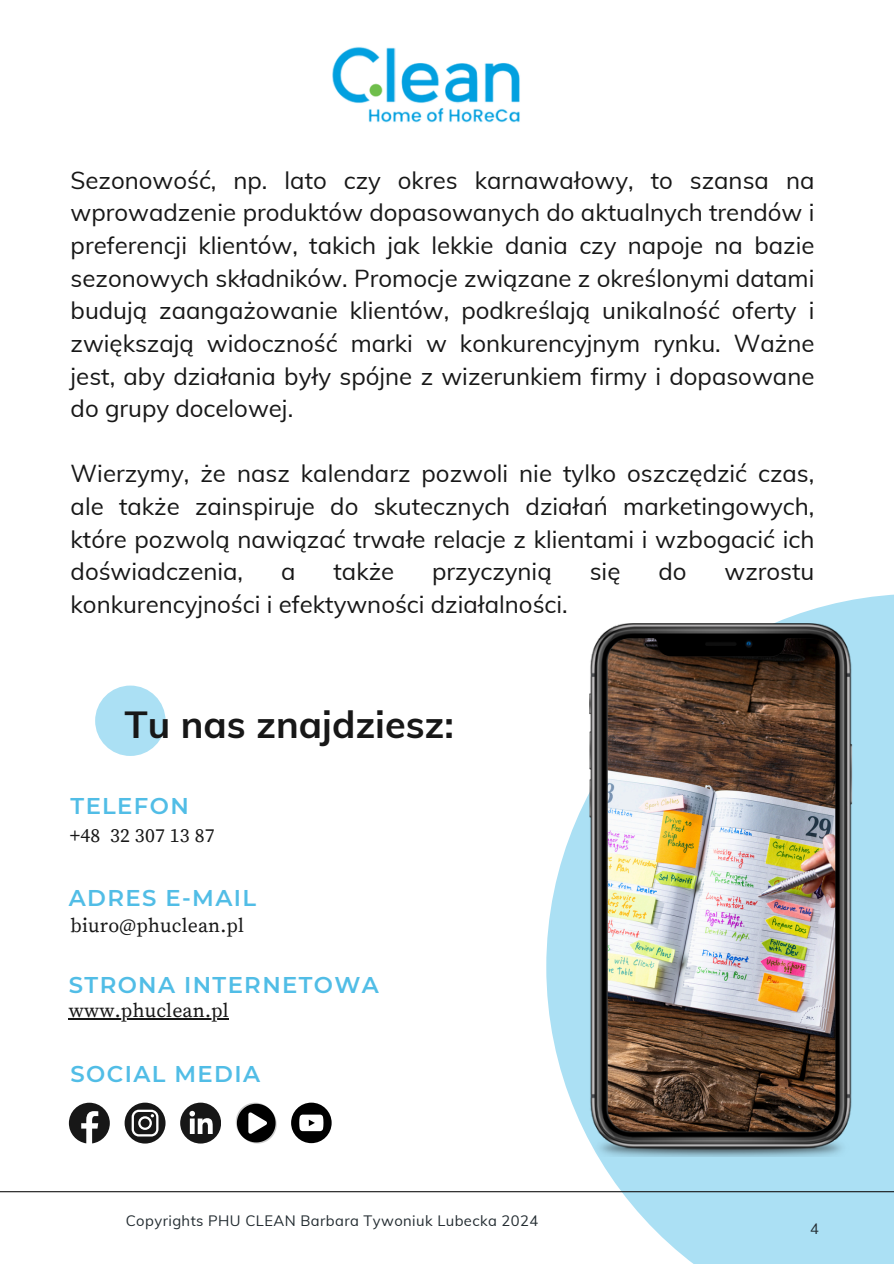
<style>
.page{position:relative;width:894px;height:1264px;background:#fff}
.page>*{position:absolute;margin:0;border:0;box-sizing:border-box;transform-origin:0 0}
.t1{font:700 37.65px "Muli";color:#171717}
.t2{font:24px/32.7px "Muli";color:#171717;text-align:justify}
.t3{font:600 22.8px "Montserrat";letter-spacing:.06em;color:#51bde6}
.t4{font:19.8px "Source Serif Pro";letter-spacing:.01em;color:#171717}
.t5{font:14.7px "Muli";letter-spacing:.03em;color:#232c31}
</style>
<div class="page">
<svg style="left:546px;top:594px;width:347px;height:669px;fill:#abe0f4"></svg>
<hr style="left:0;top:1191px;width:893px;height:1px;background:#171717">
<img style="left:590px;top:623px;width:262px;height:533px">
<img style="left:607px;top:638px;width:228px;height:493px">
<div style="left:95px;top:685px;width:70px;height:71px;background:#abe0f4;border-radius:50%"></div>
<svg style="left:69px;top:1102px;width:40px;height:41px"></svg>
<svg style="left:124px;top:1102px;width:41px;height:41px"></svg>
<svg style="left:180px;top:1102px;width:41px;height:41px"></svg>
<img style="left:332px;top:47px;width:188px;height:76px">
<svg style="left:236px;top:1102px;width:40px;height:41px"></svg>
<svg style="left:291px;top:1102px;width:40px;height:41px"></svg>
<hr style="left:69px;top:1018px;width:160px;height:1px;background:#171717">
<h2 class="t2" style="left:71px;top:163px;width:745px">Sezonowość, np. lato czy okres karnawałowy, to szansa na wprowadzenie produktów dopasowanych do aktualnych trendów i preferencji klientów, takich jak lekkie dania czy napoje na bazie sezonowych składników. Promocje związane z określonymi datami budują zaangażowanie klientów, podkreślają unikalność oferty i zwiększają widoczność marki w konkurencyjnym rynku. Ważne jest, aby działania były spójne z wizerunkiem firmy i dopasowane do grupy docelowej.</h2>
<h4 class="t2" style="left:71px;top:457px;width:745px">Wierzymy, że nasz kalendarz pozwoli nie tylko oszczędzić czas, ale także zainspiruje do skutecznych działań marketingowych, które pozwolą nawiązać trwałe relacje z klientami i wzbogacić ich doświadczenia,</h4>
<h4 class="t2" style="left:281px;top:555px;width:16px">a</h4>
<h4 class="t2" style="left:333px;top:555px;width:62px">także</h4>
<h4 class="t2" style="left:432px;top:555px;width:121px">przyczynią</h4>
<h4 class="t2" style="left:589px;top:555px;width:32px">się</h4>
<h4 class="t2" style="left:658px;top:555px;width:30px">do</h4>
<h4 class="t2" style="left:724px;top:555px;width:91px">wzrostu</h4>
<h4 class="t2" style="left:71px;top:587px;width:498px">konkurencyjności i efektywności działalności.</h4>
<p class="t1" style="left:124px;top:699px;width:331px">Tu nas znajdziesz:</p>
<p class="t3" style="left:71px;top:792px;width:120px">TELEFON</p>
<p class="t4" style="left:70px;top:823px;width:146px">+48 32 307 13 87</p>
<h2 class="t3" style="left:69px;top:884px;width:189px">ADRES E-MAIL</h2>
<h1 class="t4" style="left:71px;top:914px;width:175px">biuro@phuclean.pl</h1>
<h2 class="t3" style="left:69px;top:971px;width:311px">STRONA INTERNETOWA</h2>
<h4 class="t4" style="left:69px;top:998px;width:161px">www.phuclean.pl</h4>
<h2 class="t3" style="left:71px;top:1059px;width:191px">SOCIAL MEDIA</h2>
<h4 class="t5" style="left:126px;top:1210px;width:414px">Copyrights PHU CLEAN Barbara Tywoniuk Lubecka 2024</h4>
<p class="t5" style="left:809px;top:1219px;width:10px">4</p>
</div>
